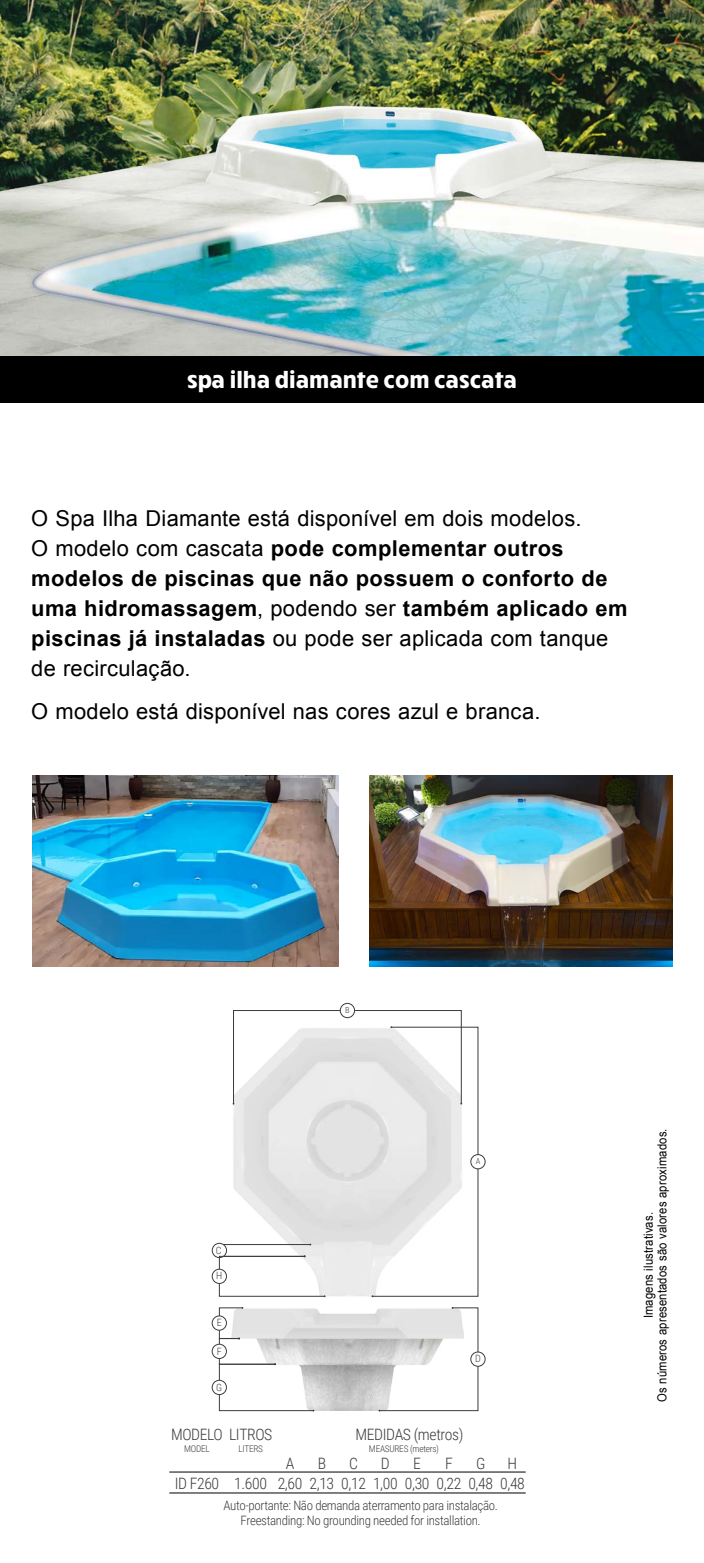
<style>
.page{position:relative;width:704px;height:1563px;background:#fff}
.page>*{position:absolute;margin:0;border:0;box-sizing:border-box;transform-origin:0 0}
.t1{font:700 23.44px "Ruck Sack";color:#fff}
.t2{font:700 21.88px/30px "Arial";letter-spacing:.02em;color:#000}
.t3{font:21.88px "Arial";letter-spacing:.015em;color:#000}
.t4{font:300 15.69px "Roboto Condensed";letter-spacing:-.025em;color:#3c3c3b}
.t5{font:300 12.94px/15.4px "Roboto Condensed";letter-spacing:-.025em;color:#3c3c3b;text-align:center}
.t6{font:12.5px/13.8px "Arial";letter-spacing:.015em;color:#000;text-align:center;scale:.9 1}
.t7{font:300 10.06px "Roboto Condensed";color:#3c3c3b}
.t8{font:300 9.25px "Roboto Condensed";letter-spacing:-.025em;color:#3c3c3b}
.t9{font:300 8.38px "Roboto Condensed";color:#3c3c3b}
.s1{font-weight:400}
</style>
<div class="page">
<img style="left:0;top:0;width:703px;height:356px">
<img style="left:232px;top:1028px;width:146px;height:382px">
<svg style="left:378px;top:1307px;width:100px;height:104px"></svg>
<div style="left:470px;top:1154px;width:15px;height:15px;border:1px solid #3c3c3b;border-radius:50%"></div>
<div style="left:470px;top:1352px;width:15px;height:14px;background:#fff;border-radius:50%"></div>
<div style="left:470px;top:1351px;width:15px;height:15px;border:1px solid #3c3c3b;border-radius:50%"></div>
<svg style="left:219px;top:1307px;width:95px;height:104px"></svg>
<div style="left:212px;top:1316px;width:14px;height:14px;background:#fff;border-radius:50%"></div>
<div style="left:212px;top:1315px;width:14px;height:15px;border:1px solid #3c3c3b;border-radius:50%"></div>
<div style="left:212px;top:1344px;width:14px;height:14px;background:#fff;border-radius:50%"></div>
<div style="left:212px;top:1344px;width:14px;height:14px;border:1px solid #3c3c3b;border-radius:50%"></div>
<div style="left:212px;top:1380px;width:14px;height:14px;background:#fff;border-radius:50%"></div>
<div style="left:212px;top:1380px;width:14px;height:14px;border:1px solid #3c3c3b;border-radius:50%"></div>
<div style="left:212px;top:1243px;width:15px;height:14px;border:1px solid #3c3c3b;border-radius:50%"></div>
<svg style="left:219px;top:1243px;width:106px;height:54px"></svg>
<div style="left:212px;top:1269px;width:14px;height:14px;background:#fff;border-radius:50%"></div>
<div style="left:212px;top:1268px;width:14px;height:15px;border:1px solid #3c3c3b;border-radius:50%"></div>
<div style="left:233px;top:1010px;width:228px;height:94px;border:1px solid #3c3c3b"></div>
<svg style="left:371px;top:1026px;width:107px;height:271px"></svg>
<div style="left:340px;top:1003px;width:14px;height:14px;background:#fff;border-radius:50%"></div>
<div style="left:340px;top:1003px;width:14px;height:15px;border:1px solid #3c3c3b;border-radius:50%"></div>
<hr style="left:169px;top:1492px;width:356px;height:1px;background:#000">
<hr style="left:169px;top:1471px;width:356px;height:1px;background:#000">
<img style="left:32px;top:775px;width:306px;height:191px">
<img style="left:369px;top:775px;width:303px;height:191px">
<div style="left:0;top:356px;width:703px;height:47px;background:#000"></div>
<p class="t1" style="left:187px;top:364px;width:331px">spa ilha diamante com cascata</p>
<p class="t2" style="left:31px;top:504px;width:597px"><span class="s1">O Spa Ilha Diamante está disponível em dois modelos.<br>O modelo com cascata</span> pode complementar outros modelos de piscinas que não possuem o conforto de uma hidromassagem<span class="s1">, podendo ser</span> também aplicado em piscinas já instaladas <span class="s1">ou pode ser aplicada com tanque de recirculação.</span></p>
<p class="t3" style="left:31px;top:697px;width:510px">O modelo está disponível nas cores azul e branca.</p>
<p class="t9" style="left:345px;top:1004px;width:6px">B</p>
<p class="t9" style="left:475px;top:1155px;width:6px">A</p>
<p class="t7" style="left:216px;top:1243px;width:7px">C</p>
<p class="t7" style="left:216px;top:1268px;width:8px">H</p>
<p class="t7" style="left:217px;top:1315px;width:7px">E</p>
<p class="t7" style="left:217px;top:1343px;width:6px">F</p>
<p class="t7" style="left:216px;top:1380px;width:7px">G</p>
<p class="t7" style="left:475px;top:1351px;width:7px">D</p>
<p class="t4" style="left:171px;top:1423px;width:103px">MODELO LITROS</p>
<p class="t8" style="left:184px;top:1442px;width:27px">MODEL</p>
<p class="t8" style="left:238px;top:1442px;width:26px">LITERS</p>
<p class="t4" style="left:355px;top:1423px;width:109px">MEDIDAS (metros)</p>
<p class="t8" style="left:369px;top:1442px;width:71px">MEASURES (meters)</p>
<p class="t4" style="left:285px;top:1452px;width:10px">A</p>
<p class="t4" style="left:317px;top:1452px;width:10px">B</p>
<p class="t4" style="left:349px;top:1452px;width:10px">C</p>
<p class="t4" style="left:381px;top:1452px;width:10px">D</p>
<p class="t4" style="left:413px;top:1452px;width:9px">E</p>
<p class="t4" style="left:444px;top:1452px;width:9px">F</p>
<p class="t4" style="left:475px;top:1452px;width:11px">G</p>
<p class="t4" style="left:507px;top:1452px;width:11px">H</p>
<p class="t4" style="left:174px;top:1472px;width:351px">ID F260 1.600 2,60 2,13 0,12 1,00 0,30 0,22 0,48 0,48</p>
<p class="t5" style="left:223px;top:1496px;width:276px">Auto-portante: Não demanda aterramento para instalação.<br>Freestanding: No grounding needed for installation.</p>
<p class="t6" style="left:641px;top:1402px;width:305px;rotate:-90deg">Imagens ilustrativas.<br>Os números apresentados são valores aproximados.</p>
</div>
